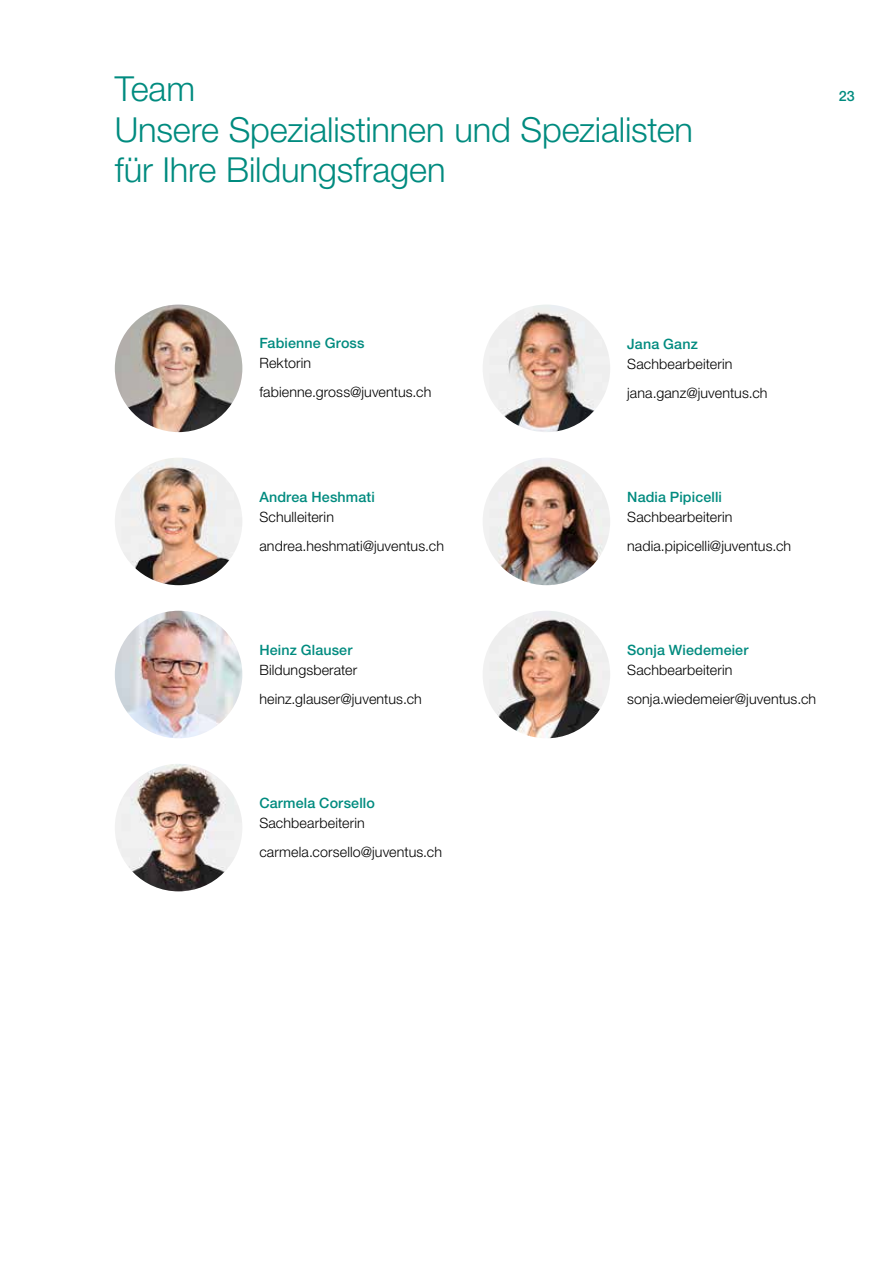
<style>
.page{position:relative;width:893px;height:1263px;background:#fff}
.page>*{position:absolute;margin:0;border:0;box-sizing:border-box;transform-origin:0 0}
.t1{font:300 34.5px/40.5px "Helvetica Neue LT Std";letter-spacing:-.005em;color:#008b7f}
.t2{font:300 14.25px/29.2px "Helvetica Neue LT Std";letter-spacing:.01em;color:#000}
.t3{font:500 14.25px "Helvetica Neue LT Std";letter-spacing:.01em;color:#008b7f}
</style>
<div class="page">
<img style="left:115px;top:305px;width:127px;height:127px;border-radius:64px">
<img style="left:115px;top:458px;width:127px;height:127px;border-radius:64px">
<img style="left:483px;top:305px;width:127px;height:127px;border-radius:64px">
<img style="left:483px;top:458px;width:127px;height:127px;border-radius:64px">
<img style="left:483px;top:611px;width:127px;height:127px;border-radius:64px">
<img style="left:115px;top:611px;width:127px;height:127px;border-radius:64px">
<img style="left:115px;top:764px;width:127px;height:127px;border-radius:64px">
<h1 class="t1" style="left:115px;top:68px;width:82px">Team</h1>
<h1 class="t1" style="left:115px;top:108px;width:580px">Unsere Spezialistinnen und Spezialisten für Ihre Bildungsfragen</h1>
<p class="t3" style="left:839px;top:88px;width:17px">23</p>
<p class="t3" style="left:259px;top:335px;width:107px">Fabienne Gross</p>
<p class="t2" style="left:259px;top:348px;width:174px">Rektorin fabienne.gross@juventus.ch</p>
<p class="t3" style="left:259px;top:489px;width:117px">Andrea Heshmati</p>
<p class="t2" style="left:259px;top:502px;width:186px">Schulleiterin andrea.heshmati@juventus.ch</p>
<p class="t3" style="left:259px;top:642px;width:94px">Heinz Glauser</p>
<p class="t2" style="left:259px;top:655px;width:164px">Bildungsberater heinz.glauser@juventus.ch</p>
<p class="t3" style="left:259px;top:795px;width:117px">Carmela Corsello</p>
<p class="t2" style="left:259px;top:808px;width:184px">Sachbearbeiterin carmela.corsello@juventus.ch</p>
<p class="t3" style="left:627px;top:335px;width:72px">Jana Ganz</p>
<p class="t2" style="left:627px;top:349px;width:142px">Sachbearbeiterin jana.ganz@juventus.ch</p>
<p class="t3" style="left:627px;top:489px;width:96px">Nadia Pipicelli</p>
<p class="t2" style="left:627px;top:502px;width:166px">Sachbearbeiterin nadia.pipicelli@juventus.ch</p>
<p class="t3" style="left:627px;top:642px;width:123px">Sonja Wiedemeier</p>
<p class="t2" style="left:627px;top:655px;width:191px">Sachbearbeiterin sonja.wiedemeier@juventus.ch</p>
</div>
